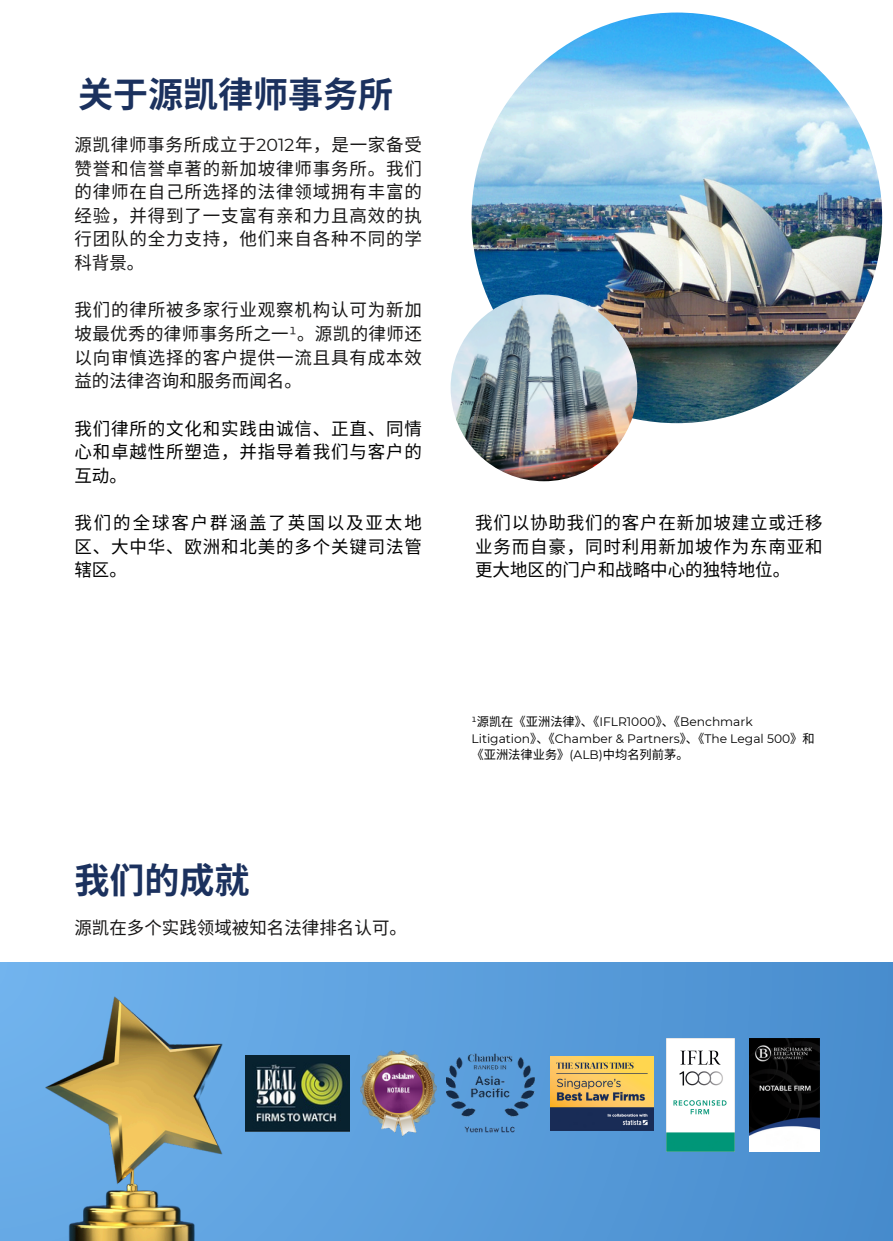
<style>
.page{position:relative;width:893px;height:1241px;background:#fff}
.page>*{position:absolute;margin:0;border:0;box-sizing:border-box;transform-origin:0 0}
.t1{font:700 35px "Noto Sans CJ Ksc";color:#1b315e}
.t2{font:17.5px/23.6px "Noto Sans CJ Ksc";letter-spacing:.045em;color:#171616;text-align:justify}
.t3{font:17.5px/23.6px "Noto Sans CJ Ksc";letter-spacing:.045em;color:#000;text-align:justify}
.t4{font:17.5px "Noto Sans CJ Ksc";color:#171616}
.t5{font:12.25px/16.3px "Montserrat";color:#000}
.s1{font-family:"Montserrat"}
.s2{font-family:"Noto Sans CJ Ksc"}
</style>
<div class="page">
<img style="left:471px;top:13px;width:411px;height:410px;border-radius:50%">
<img style="left:450px;top:294px;width:187px;height:187px;border-radius:50%">
<div style="left:0;top:962px;width:892px;height:278px;background:linear-gradient(to right,#72b4ee,#488ccd)"></div>
<img style="left:0;top:995px;width:669px;height:245px">
<img style="left:666px;top:1038px;width:68px;height:113px">
<img style="left:551px;top:1056px;width:102px;height:74px">
<img style="left:750px;top:1038px;width:69px;height:113px">
<img style="left:360px;top:1050px;width:76px;height:85px">
<img style="left:446px;top:1053px;width:88px;height:79px">
<img style="left:246px;top:1055px;width:103px;height:76px">
<p class="t1" style="left:78px;top:67px;width:316px">关于源凯律师事务所</p>
<p class="t2" style="left:74px;top:132px;width:349px">源凯律师事务所成立于<span class="s1">2012</span>年，是一家备受赞誉和信誉卓著的新加坡律师事务所。我们的律师在自己所选择的法律领域拥有丰富的经验，并得到了一支富有亲和力且高效的执行团队的全力支持，他们来自各种不同的学科背景。</p>
<p class="t2" style="left:74px;top:297px;width:349px">我们的律所被多家行业观察机构认可为新加坡最优秀的律师事务所之一<span class="s1">¹</span>。源凯的律师还以向审慎选择的客户提供一流且具有成本效益的法律咨询和服务而闻名。</p>
<p class="t3" style="left:74px;top:415px;width:349px">我们律所的文化和实践由诚信、正直、同情心和卓越性所塑造，并指导着我们与客户的互动。</p>
<p class="t3" style="left:74px;top:510px;width:349px">我们的全球客户群涵盖了英国以及亚太地区、大中华、欧洲和北美的多个关键司法管辖区。</p>
<p class="t3" style="left:475px;top:510px;width:349px">我们以协助我们的客户在新加坡建立或迁移业务而自豪，同时利用新加坡作为东南亚和更大地区的门户和战略中心的独特地位。</p>
<p class="t1" style="left:74px;top:852px;width:176px">我们的成就</p>
<h1 class="t4" style="left:74px;top:914px;width:334px">源凯在多个实践领域被知名法律排名认可。</h1>
<h2 class="t5" style="left:471px;top:714px;width:345px">¹<span class="s2">源凯在《亚洲法律》、《</span>IFLR1000<span class="s2">》、《</span>Benchmark<br>Litigation<span class="s2">》、《</span>Chamber &amp; Partners<span class="s2">》、《</span>The Legal 500<span class="s2">》和《亚洲法律业务》</span>(ALB)<span class="s2">中均名列前茅。</span></h2>
</div>
